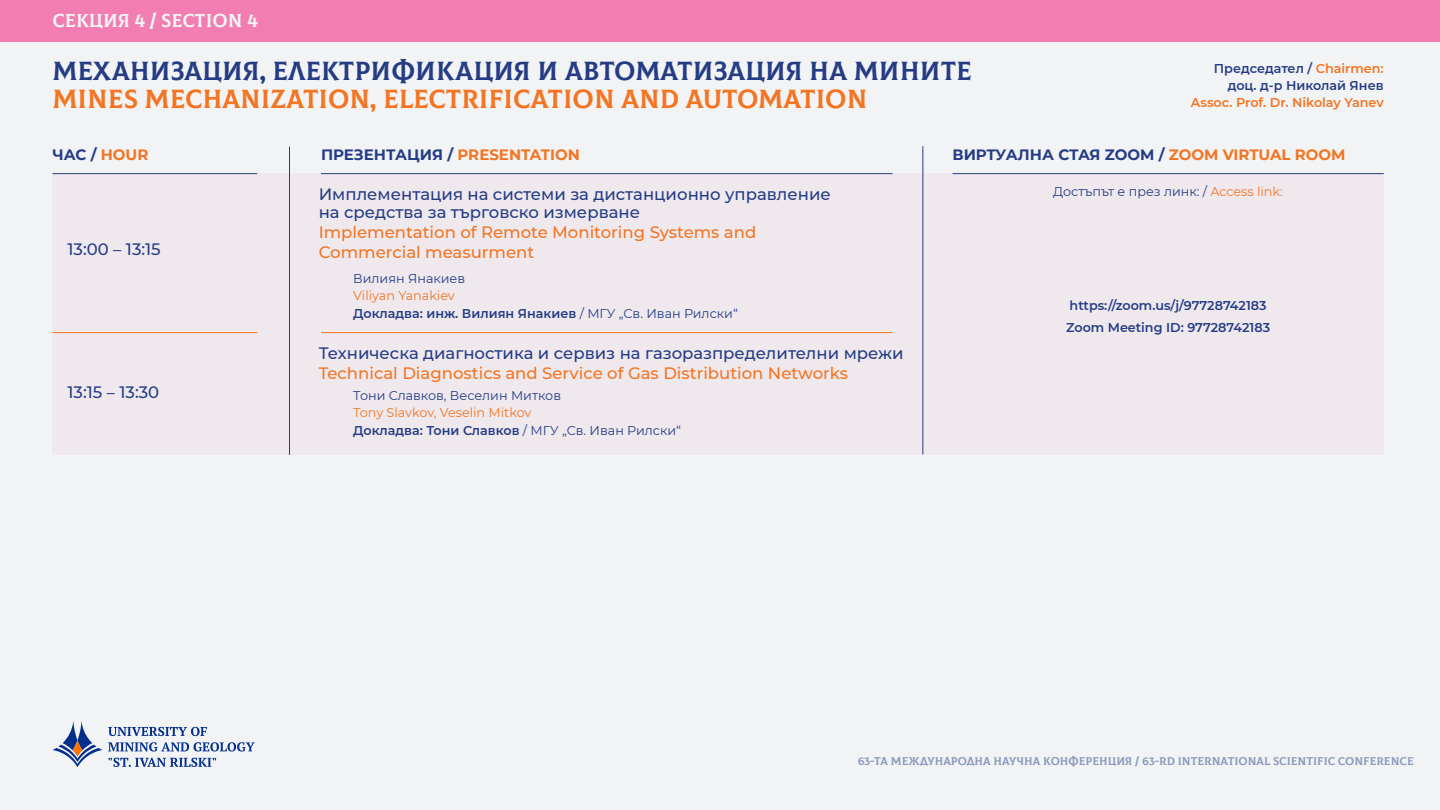
<style>
.page{position:relative;width:1440px;height:810px;background:#f1f3f4}
.page>*{position:absolute;margin:0;border:0;box-sizing:border-box;transform-origin:0 0}
.t1{font:26.25px "Colus";color:#253c85}
.t2{font:26.25px "Colus";color:#f47421}
.t3{font:18.75px "Colus";color:#f1f3f4}
.t4{font:500 16.5px/18.3px "Montserrat";color:#253c85}
.t5{font:500 16.5px/19.8px "Montserrat";color:#f47421}
.t6{font:700 15px "Montserrat";color:#253c85}
.t7{font:600 12.75px/18.3px "Montserrat";color:#253c85}
.t8{font:12.75px "Montserrat";color:#253c85}
.t9{font:12.75px/18.3px "Montserrat";color:#f47421}
.t10{font:600 12.75px "Montserrat";color:#f47421}
.t11{font:11.25px "Colus";color:#253c85}
.s1{color:#f47421}
.s2{font-weight:400;color:#f47421}
.s3{font-weight:400}
.s4{font-weight:600;color:#253c85}
.s5{color:#253c85}
</style>
<div class="page">
<div style="left:52px;top:173px;width:1332px;height:281px;background:#efe9ee"></div>
<hr style="left:52px;top:173px;width:205px;height:1px;background:#253c85">
<hr style="left:52px;top:332px;width:205px;height:1px;background:#f47421">
<hr style="left:321px;top:173px;width:571px;height:1px;background:#253c85">
<hr style="left:321px;top:332px;width:571px;height:1px;background:#f47421">
<hr style="left:952px;top:173px;width:432px;height:1px;background:#253c85">
<svg style="left:53px;top:721px;width:49px;height:46px"></svg>
<svg style="left:108px;top:727px;width:99px;height:9px"></svg>
<svg style="left:108px;top:742px;width:147px;height:10px"></svg>
<svg style="left:108px;top:758px;width:108px;height:9px"></svg>
<div style="left:0;top:0;width:1440px;height:42px;background:#f17db1"></div>
<hr style="left:289px;top:147px;width:1px;height:308px;background:#253c85">
<hr style="left:922px;top:146px;width:1px;height:308px;background:#253c85">
<h2 class="t3" style="left:52px;top:6px;width:207px">СЕКЦИЯ 4 / SECTION 4</h2>
<h1 class="t1" style="left:52px;top:51px;width:921px">МЕХАНИЗАЦИЯ, ЕЛЕКТРИФИКАЦИЯ И АВТОМАТИЗАЦИЯ НА МИНИТЕ</h1>
<h1 class="t2" style="left:52px;top:80px;width:816px">MINES MECHANIZATION, ELECTRIFICATION AND AUTOMATION</h1>
<p class="t7" style="left:1214px;top:59px;width:171px;line-height:16.8px;text-align:right">Председател / <span class="s1">Chairmen: </span>доц. д-р Николай Янев</p>
<p class="t10" style="left:1191px;top:93px;width:194px">Assoc. Prof. Dr. Nikolay Yanev</p>
<p class="t6" style="left:52px;top:144px;width:97px">ЧАС / <span class="s1">HOUR</span></p>
<p class="t6" style="left:321px;top:144px;width:260px">ПРЕЗЕНТАЦИЯ / <span class="s1">PRESENTATION</span></p>
<p class="t6" style="left:952px;top:144px;width:395px">ВИРТУАЛНА СТАЯ ZOOM / <span class="s1">ZOOM VIRTUAL ROOM</span></p>
<p class="t4" style="left:319px;top:184px;width:514px">Имплементация на системи за дистанционно управление на средства за търговско измерване</p>
<p class="t5" style="left:319px;top:221px;width:439px">Implementation of Remote Monitoring Systems and<br>Commercial measurment</p>
<p class="t8" style="left:1053px;top:183px;width:231px">Достъпът е през линк: / <span class="s1">Access link:</span></p>
<p class="t4" style="left:68px;top:239px;width:95px">13:00 – 13:15</p>
<p class="t4" style="left:68px;top:382px;width:93px">13:15 – 13:30</p>
<p class="t8" style="left:353px;top:270px;width:114px">Вилиян Янакиев</p>
<p class="t7" style="left:353px;top:286px;width:386px"><span class="s2">Viliyan Yanakiev<br></span>Докладва: инж. Вилиян Янакиев <span class="s3">/ МГУ „Св. Иван Рилски“</span></p>
<p class="t4" style="left:319px;top:343px;width:587px">Техническа диагностика и сервиз на газоразпределителни мрежи</p>
<p class="t5" style="left:319px;top:362px;width:531px">Technical Diagnostics and Service of Gas Distribution Networks</p>
<p class="t8" style="left:353px;top:387px;width:209px">Тони Славков, Веселин Митков</p>
<p class="t9" style="left:353px;top:403px;width:329px">Tony Slavkov, Veselin Mitkov<br><span class="s4">Докладва: Тони Славков</span> <span class="s5">/ МГУ „Св. Иван Рилски“</span></p>
<p class="t7" style="left:1066px;top:295px;width:205px;line-height:21.3px">https://zoom.us/j/97728742183<br>Zoom Meeting ID: 97728742183</p>
<p class="t11" style="left:857px;top:753px;width:558px">63-ta МЕЖДУНАРОДНА НАУЧНА КОНФЕРЕНЦИЯ / 63-rd INTERNATIONAL SCIENTIFIC CONFERENCE</p>
</div>
